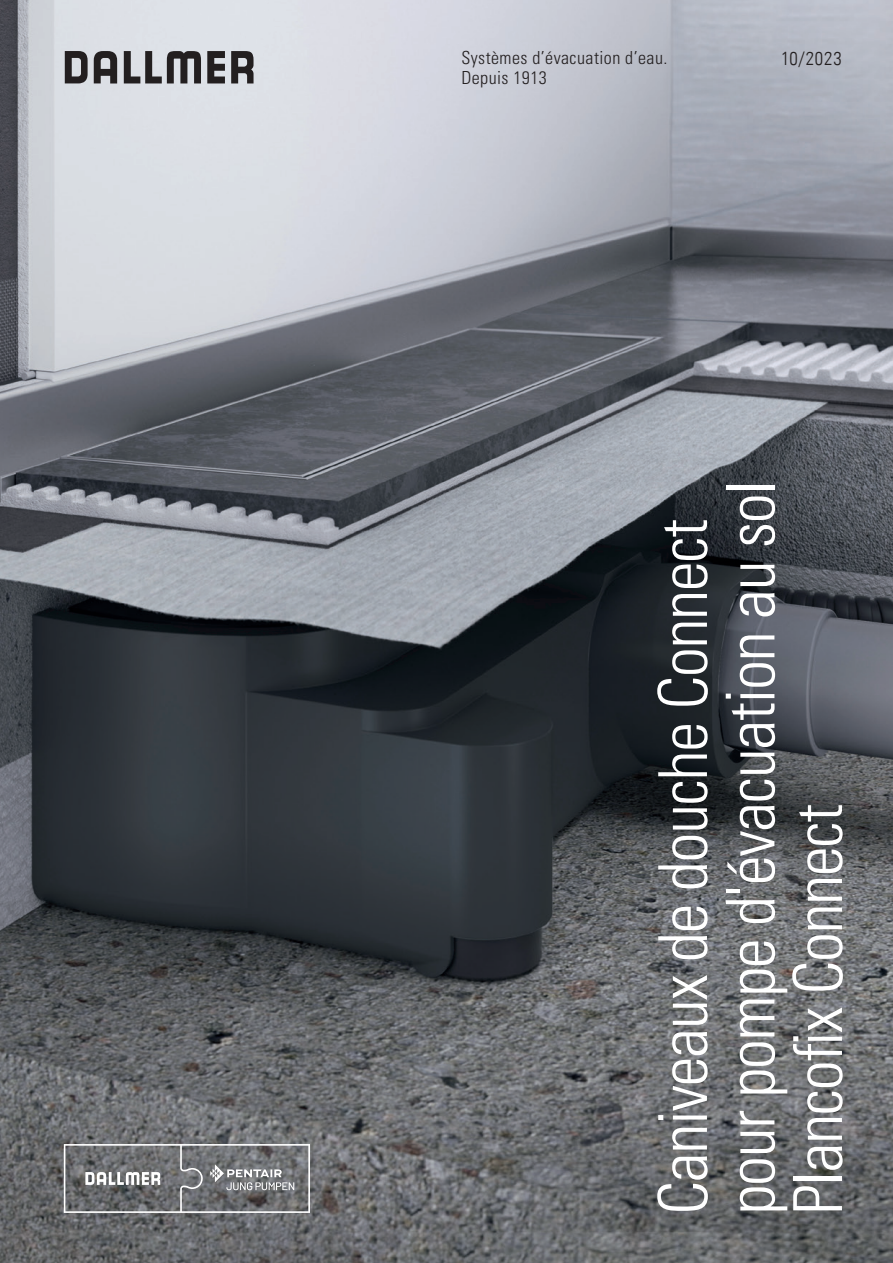
<style>
.page{position:relative;width:893px;height:1263px;background:#fff}
.page>*{position:absolute;margin:0;border:0;box-sizing:border-box;transform-origin:0 0}
.t1{font:300 condensed 67.5px/67.5px "Univers LT Std";letter-spacing:-.02em;color:#fff}
.t2{font:18.75px "Univers Com 47 Light Cond";letter-spacing:.05em;color:#231f20}
.t3{font:300 condensed 18px/19.5px "Univers LT Std";letter-spacing:.025em;color:#231f20}
</style>
<div class="page">
<img style="left:0;top:0;width:893px;height:1263px">
<svg style="left:65px;top:51px;width:23px;height:32px"></svg>
<svg style="left:94px;top:51px;width:23px;height:32px"></svg>
<svg style="left:207px;top:51px;width:18px;height:32px"></svg>
<svg style="left:231px;top:51px;width:23px;height:32px"></svg>
<svg style="left:124px;top:51px;width:77px;height:32px;background:#7a7a7d"></svg>
<svg style="left:64px;top:1144px;width:246px;height:69px;background:#7d7e80"></svg>
<p class="t3" style="left:461px;top:48px;width:208px">Systèmes d’évacuation d’eau.<br>Depuis 1913</p>
<p class="t2" style="left:781px;top:47px;width:62px">10/2023</p>
<p class="t1" style="left:649px;top:1215px;width:736px;rotate:-90deg">Caniveaux de douche Connect pour pompe d'évacuation au sol<br>Plancofix Connect</p>
</div>
